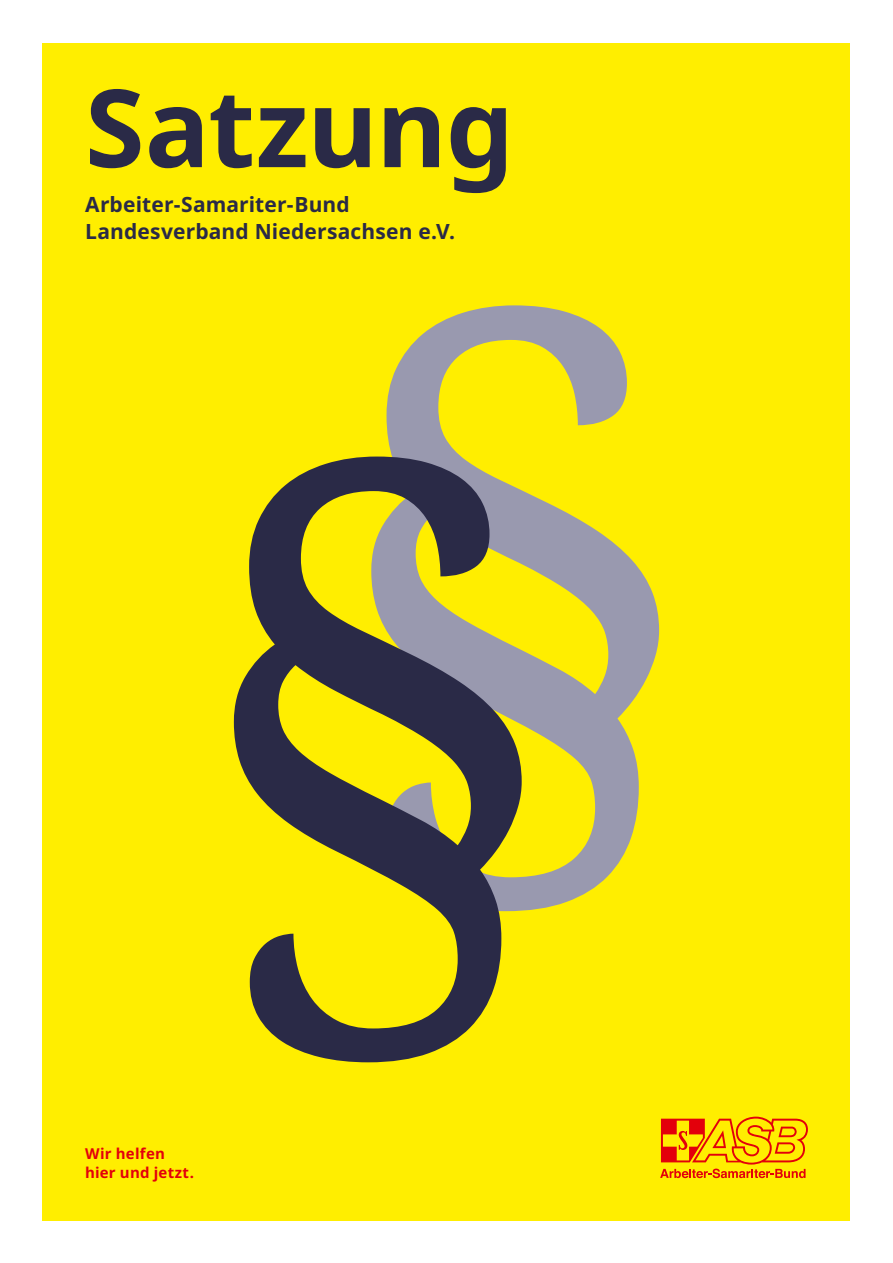
<style>
.page{position:relative;width:893px;height:1263px;background:#fff}
.page>*{position:absolute;margin:0;border:0;box-sizing:border-box;transform-origin:0 0}
.t1{font:700 108px "Noto Sans";letter-spacing:-.015em;color:#2a2a47}
.t2{font:700 21px/27px "Noto Sans";letter-spacing:.005em;color:#2a2a47}
.t3{font:700 15px/18.8px "Noto Sans";letter-spacing:.015em;color:#e3000b}
</style>
<div class="page">
<div style="left:43px;top:43px;width:807px;height:1177px;background:#fe0"></div>
<svg style="left:660px;top:1116px;width:148px;height:62px"></svg>
<svg style="left:386px;top:305px;width:273px;height:606px"></svg>
<svg style="left:234px;top:456px;width:288px;height:606px"></svg>
<h1 class="t1" style="left:85px;top:67px;width:431px">Satzung</h1>
<p class="t2" style="left:85px;top:192px;width:371px">Arbeiter-Samariter-Bund<br>Landesverband Niedersachsen e.V.</p>
<p class="t3" style="left:85px;top:1144px;width:110px">Wir helfen hier und jetzt.</p>
</div>
